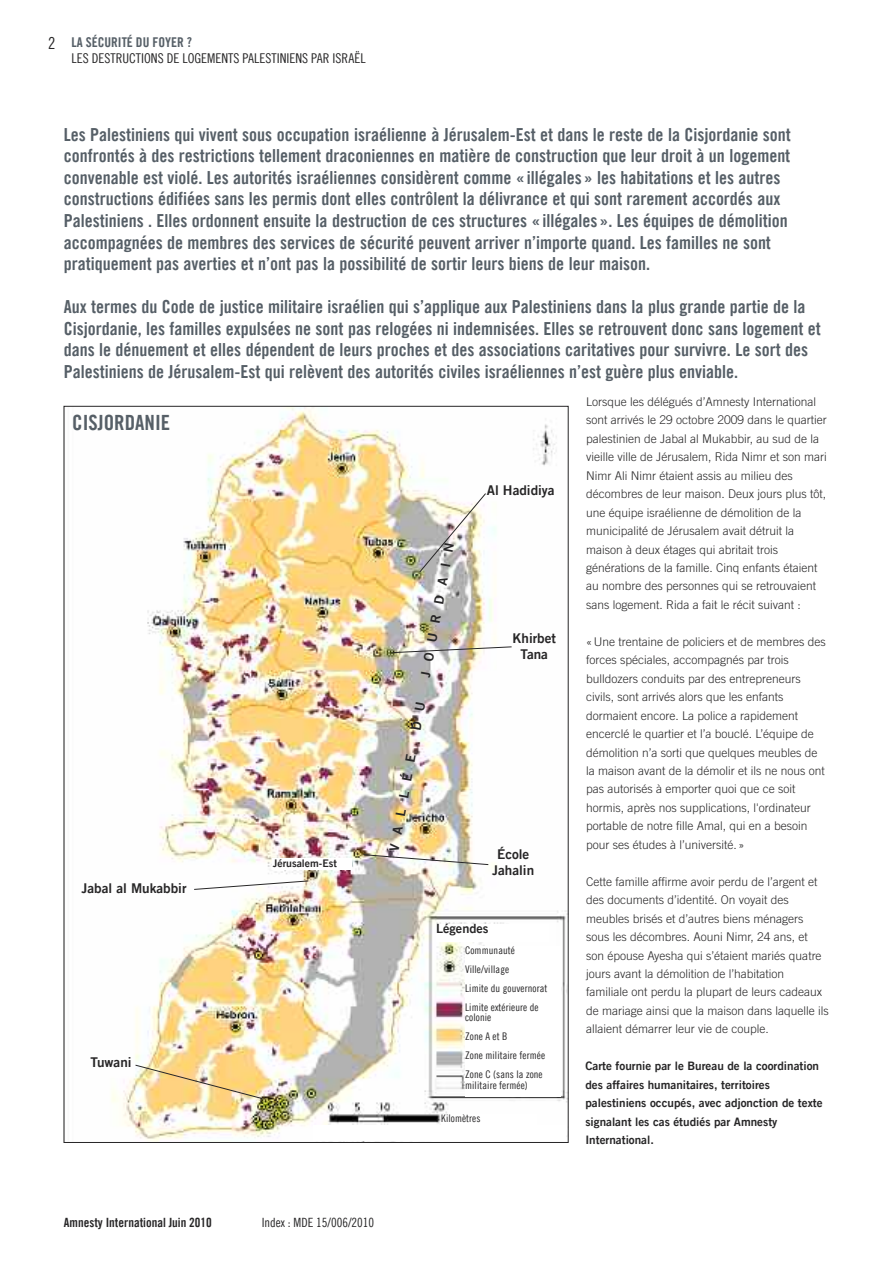
<style>
.page{position:relative;width:893px;height:1263px;background:#fff}
.page>*{position:absolute;margin:0;border:0;box-sizing:border-box;transform-origin:0 0}
.t1{font:21px "Amnesty Trade Gothic Bd Cn 20";color:#565f67}
.t2{font:18px/21.6px "Amnesty Trade Gothic Bd Cn 20";color:#565f67}
.t3{font:16.5px "Amnesty Trade Gothic Cn 18";color:#272627}
.t4{font:13.5px/16.2px "Amnesty Trade Gothic Bd 2";color:#272627;text-align:center}
.t5{font:13.5px "Amnesty Trade Gothic Cn 18";color:#272627}
.t6{font:13.5px "Amnesty Trade Gothic Bd Cn 20";color:#565f67}
.t7{font:13.2px "Amnesty Trade Gothic Bd 2";color:#272627}
.t8{font:12.75px "Amnesty Trade Gothic Bd Cn 20";color:#272627}
.t9{font:12.75px "Amnesty Trade Gothic Cn 18";color:#272627}
.t10{font:12.75px "Amnesty Trade Gothic Bd 2";color:#272627}
.t11{font:300 12px/18.5px "Amnesty Trade Gothic";color:#272627}
.t12{font:11.7px/18.5px "Amnesty Trade Gothic Bd 2";color:#272627}
.t13{font:10.5px/19px "Amnesty Trade Gothic Cn 18";letter-spacing:.01em;color:#272627}
.t14{font:10.5px "Amnesty Trade Gothic Bd 2";color:#272627}
</style>
<div class="page">
<img style="left:111px;top:408px;width:455px;height:733px">
<svg style="left:194px;top:881px;width:114px;height:9px"></svg>
<svg style="left:363px;top:854px;width:125px;height:11px"></svg>
<svg style="left:393px;top:647px;width:119px;height:6px"></svg>
<svg style="left:135px;top:1065px;width:128px;height:34px;background:#f3d492"></svg>
<div style="left:314px;top:1125px;width:252px;height:16px;background:#fff"></div>
<svg style="left:419px;top:493px;width:67px;height:79px"></svg>
<div style="left:465px;top:946px;width:96px;height:150px;background:#fff"></div>
<div style="left:441px;top:1114px;width:96px;height:16px;background:#fff"></div>
<div style="left:436px;top:924px;width:113px;height:17px;background:#fff"></div>
<div style="left:273px;top:858px;width:79px;height:11px;background:#fff"></div>
<svg style="left:411px;top:702px;width:14px;height:28px"></svg>
<h3 class="t3" style="left:48px;top:33px;width:9px">2</h3>
<p class="t6" style="left:71px;top:33px;width:122px">LA SÉCURITÉ DU FOYER ?</p>
<p class="t5" style="left:71px;top:50px;width:296px">LES DESTRUCTIONS DE LOGEMENTS PALESTINIENS PAR ISRAËL</p>
<p class="t2" style="left:64px;top:123px;width:728px">Les Palestiniens qui vivent sous occupation israélienne à Jérusalem-Est et dans le reste de la Cisjordanie sont confrontés à des restrictions tellement draconiennes en matière de construction que leur droit à un logement convenable est violé. Les autorités israéliennes considèrent comme «illégales» les habitations et les autres constructions édifiées sans les permis dont elles contrôlent la délivrance et qui sont rarement accordés aux Palestiniens . Elles ordonnent ensuite la destruction de ces structures «illégales». Les équipes de démolition accompagnées de membres des services de sécurité peuvent arriver n’importe quand. Les familles ne sont pratiquement pas averties et n’ont pas la possibilité de sortir leurs biens de leur maison.</p>
<p class="t2" style="left:64px;top:295px;width:758px">Aux termes du Code de justice militaire israélien qui s’applique aux Palestiniens dans la plus grande partie de la Cisjordanie, les familles expulsées ne sont pas relogées ni indemnisées. Elles se retrouvent donc sans logement et dans le dénuement et elles dépendent de leurs proches et des associations caritatives pour survivre. Le sort des Palestiniens de Jérusalem-Est qui relèvent des autorités civiles israéliennes n’est guère plus enviable.</p>
<h1 class="t1" style="left:72px;top:410px;width:99px">CISJORDANIE</h1>
<p class="t4" style="left:82px;top:879px;width:107px">Jabal al Mukabbir</p>
<p class="t4" style="left:91px;top:1053px;width:43px">Tuwani</p>
<p class="t14" style="left:273px;top:856px;width:66px">Jérusalem-Est</p>
<p class="t7" style="left:417px;top:676px;width:138px;rotate:-80deg">JOURDAIN</p>
<p class="t7" style="left:386px;top:849px;width:99px;rotate:-80deg">VALLÉE</p>
<p class="t4" style="left:487px;top:482px;width:69px">Al Hadidiya</p>
<p class="t4" style="left:512px;top:630px;width:45px">Khirbet<br>Tana</p>
<p class="t4" style="left:492px;top:846px;width:44px">École<br>Jahalin</p>
<p class="t10" style="left:436px;top:921px;width:54px">Légendes</p>
<p class="t13" style="left:465px;top:940px;width:84px">Communauté<br>Ville/village<br>Limite du gouvernorat<br>Limite extérieure de</p>
<p class="t13" style="left:465px;top:1008px;width:82px">colonie<br>Zone A et B<br>Zone militaire fermée<br>Zone C (sans la zone</p>
<p class="t13" style="left:465px;top:1075px;width:64px">militaire fermée)</p>
<p class="t13" style="left:441px;top:1108px;width:41px">Kilomètres</p>
<p class="t11" style="left:586px;top:392px;width:242px">Lorsque les délégués d’Amnesty International sont arrivés le 29 octobre 2009 dans le quartier palestinien de Jabal al Mukabbir, au sud de la vieille ville de Jérusalem, Rida Nimr et son mari Nimr Ali Nimr étaient assis au milieu des décombres de leur maison. Deux jours plus tôt, une équipe israélienne de démolition de la municipalité de Jérusalem avait détruit la maison à deux étages qui abritait trois générations de la famille. Cinq enfants étaient au nombre des personnes qui se retrouvaient sans logement. Rida a fait le récit suivant :</p>
<p class="t11" style="left:586px;top:632px;width:241px">«Une trentaine de policiers et de membres des forces spéciales, accompagnés par trois bulldozers conduits par des entrepreneurs civils, sont arrivés alors que les enfants dormaient encore. La police a rapidement encerclé le quartier et l’a bouclé. L’équipe de démolition n’a sorti que quelques meubles de la maison avant de la démolir et ils ne nous ont pas autorisés à emporter quoi que ce soit hormis, après nos supplications, l'ordinateur portable de notre fille Amal, qui en a besoin pour ses études à l’université. »</p>
<p class="t11" style="left:586px;top:872px;width:244px">Cette famille affirme avoir perdu de l’argent et des documents d’identité. On voyait des meubles brisés et d’autres biens ménagers sous les décombres. Aouni Nimr, 24 ans, et son épouse Ayesha qui s’étaient mariés quatre jours avant la démolition de l’habitation familiale ont perdu la plupart de leurs cadeaux de mariage ainsi que la maison dans laquelle ils allaient démarrer leur vie de couple.</p>
<p class="t12" style="left:585px;top:1056px;width:239px">Carte fournie par le Bureau de la coordination des affaires humanitaires, territoires palestiniens occupés, avec adjonction de texte signalant les cas étudiés par Amnesty International.</p>
<p class="t8" style="left:64px;top:1214px;width:149px">Amnesty International Juin 2010</p>
<p class="t9" style="left:262px;top:1214px;width:114px">Index : MDE 15/006/2010</p>
</div>
